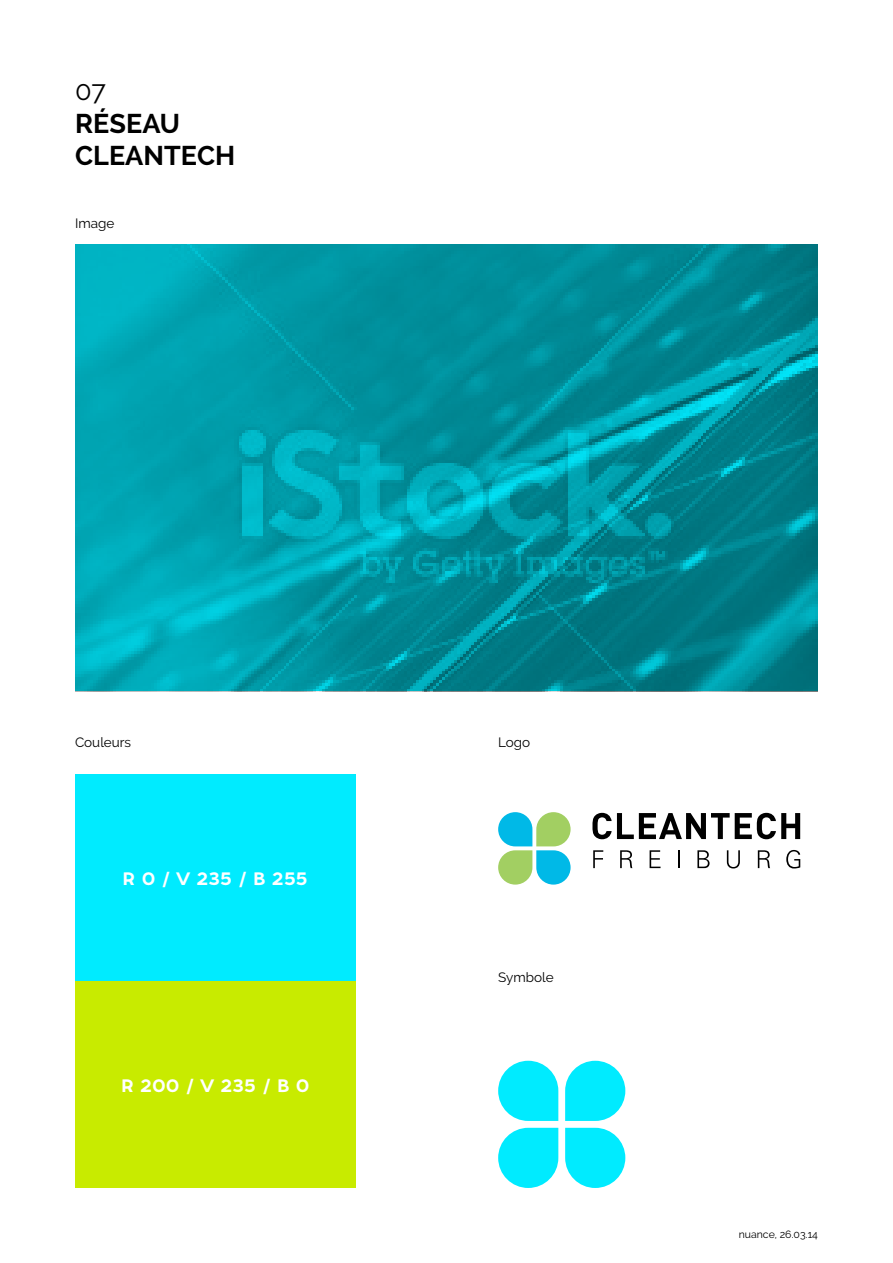
<style>
.page{position:relative;width:893px;height:1263px;background:#fff}
.page>*{position:absolute;margin:0;border:0;box-sizing:border-box;transform-origin:0 0}
.t1{font:700 27px "Raleway";color:#000}
.t2{font:27px "Raleway";color:#000}
.t3{font:18px "Tide Sans 500 Dudette";letter-spacing:-.02em;color:#fff}
.t4{font:13.5px "Raleway";color:#000}
.t5{font:10.5px "Raleway";color:#000}
</style>
<div class="page">
<div style="left:75px;top:774px;width:281px;height:207px;background:#00ebff"></div>
<div style="left:75px;top:981px;width:281px;height:207px;background:#c8eb00"></div>
<svg style="left:498px;top:1128px;width:60px;height:60px"></svg>
<svg style="left:565px;top:1061px;width:60px;height:60px"></svg>
<div style="left:498px;top:1061px;width:60px;height:60px;background:#00ebff;border-radius:30px"></div>
<div style="left:565px;top:1128px;width:60px;height:60px;background:#00ebff;border-radius:30px"></div>
<svg style="left:593px;top:850px;width:10px;height:18px"></svg>
<svg style="left:620px;top:850px;width:12px;height:18px"></svg>
<svg style="left:650px;top:850px;width:10px;height:18px"></svg>
<svg style="left:678px;top:850px;width:1px;height:18px"></svg>
<svg style="left:697px;top:850px;width:13px;height:18px"></svg>
<svg style="left:727px;top:850px;width:13px;height:18px"></svg>
<svg style="left:758px;top:850px;width:12px;height:18px"></svg>
<svg style="left:786px;top:850px;width:14px;height:18px"></svg>
<svg style="left:498px;top:812px;width:73px;height:73px"></svg>
<svg style="left:592px;top:813px;width:208px;height:26px"></svg>
<svg style="left:75px;top:244px;width:743px;height:447px"></svg>
<p class="t2" style="left:75px;top:75px;width:33px">07</p>
<p class="t1" style="left:75px;top:108px;width:107px">RÉSEAU</p>
<p class="t1" style="left:75px;top:140px;width:162px">CLEANTECH</p>
<p class="t4" style="left:75px;top:215px;width:41px">Image</p>
<p class="t4" style="left:75px;top:734px;width:58px">Couleurs</p>
<p class="t4" style="left:498px;top:734px;width:34px">Logo</p>
<p class="t3" style="left:123px;top:867px;width:187px">R 0 / V 235 / B 255</p>
<p class="t3" style="left:121px;top:1074px;width:190px">R 200 / V 235 / B 0</p>
<p class="t4" style="left:498px;top:970px;width:57px">Symbole</p>
<p class="t5" style="left:739px;top:1228px;width:81px">nuance, 26.03.14</p>
</div>
